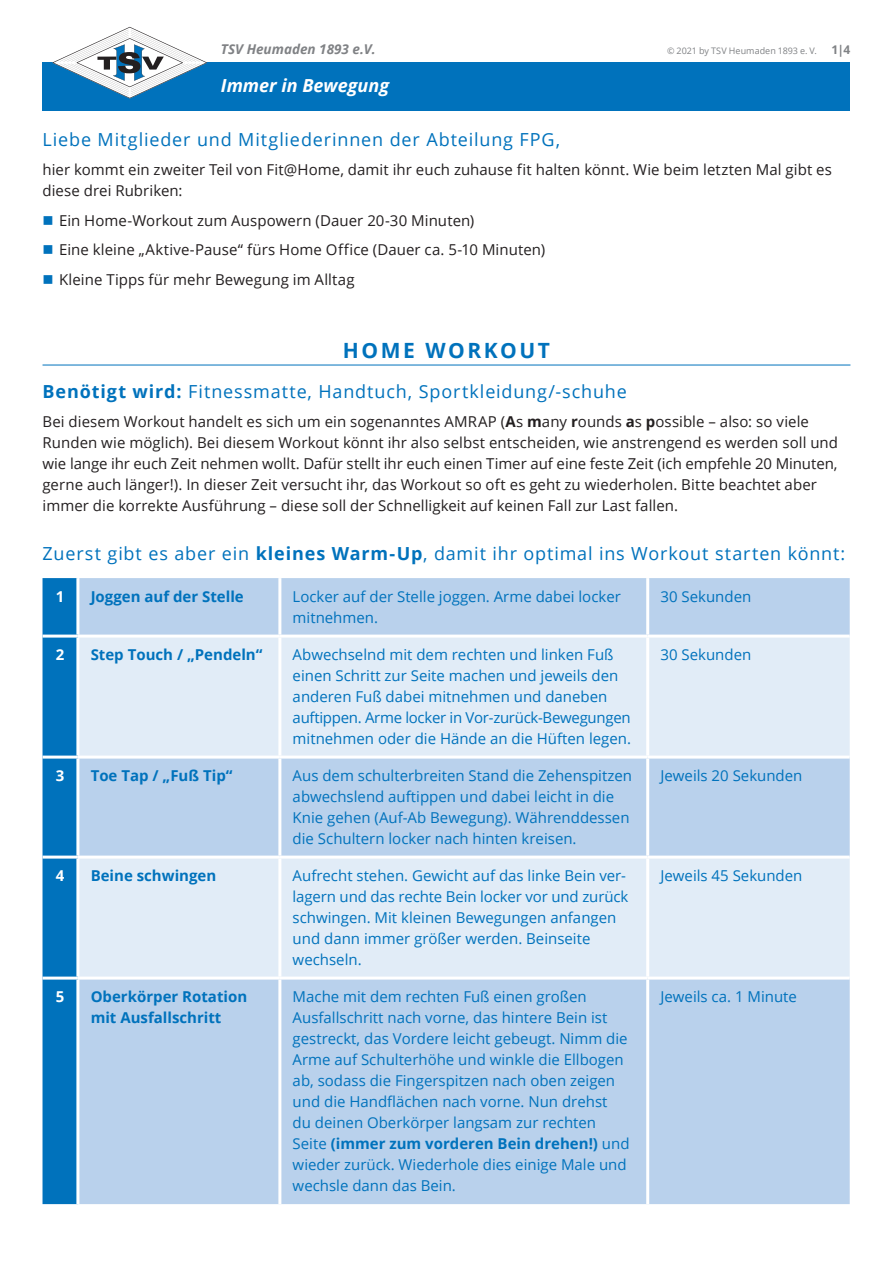
<style>
.page{position:relative;width:893px;height:1263px;background:#fff}
.page>*{position:absolute;margin:0;border:0;box-sizing:border-box;transform-origin:0 0}
.t1{font:700 21px "Open Sans";letter-spacing:.12em;color:#0072bc}
.t2{font:18px "Open Sans";letter-spacing:.045em;color:#0072bc}
.t3{font:italic 700 18px "Open Sans";color:#fff}
.t4{font:15px/21px "Open Sans";color:#0072bc}
.Fliesstext{font:15px/21px "Open Sans";letter-spacing:.005em;color:#231f20}
.t5{font:700 15px/21px "Open Sans";color:#0072bc}
.t6{font:700 15px "Open Sans";color:#fff}
.t7{font:italic 700 13.5px "Open Sans";color:#808285}
.t8{font:9px "Open Sans";letter-spacing:.005em;color:#808285}
.s1{font-weight:700;font-size:12px}
.s2{color:#0072bc}
.s3{font-weight:700}
</style>
<div class="page">
<div style="left:43px;top:62px;width:807px;height:49px;background:#0072bc"></div>
<svg style="left:53px;top:27px;width:154px;height:71px"></svg>
<hr style="left:43px;top:365px;width:807px;height:1px;background:#0072bc">
<div style="left:43px;top:578px;width:33px;height:626px;background:#0072bc"></div>
<div style="left:79px;top:578px;width:771px;height:626px;background:#b9d1ec"></div>
<svg style="left:79px;top:638px;width:771px;height:338px;background:#d5e4f3"></svg>
<hr style="left:278px;top:578px;width:3px;height:57px;background:#fff">
<hr style="left:646px;top:578px;width:3px;height:57px;background:#fff">
<hr style="left:43px;top:635px;width:35px;height:3px;background:#fff">
<hr style="left:78px;top:635px;width:202px;height:3px;background:#fff">
<hr style="left:280px;top:635px;width:368px;height:3px;background:#fff">
<hr style="left:278px;top:638px;width:3px;height:117px;background:#fff">
<hr style="left:648px;top:635px;width:202px;height:3px;background:#fff">
<hr style="left:646px;top:638px;width:3px;height:117px;background:#fff">
<hr style="left:43px;top:755px;width:35px;height:3px;background:#fff">
<hr style="left:78px;top:755px;width:202px;height:3px;background:#fff">
<hr style="left:280px;top:755px;width:368px;height:3px;background:#fff">
<hr style="left:278px;top:758px;width:3px;height:97px;background:#fff">
<hr style="left:648px;top:755px;width:202px;height:3px;background:#fff">
<hr style="left:646px;top:758px;width:3px;height:97px;background:#fff">
<hr style="left:43px;top:855px;width:35px;height:3px;background:#fff">
<hr style="left:78px;top:855px;width:202px;height:3px;background:#fff">
<hr style="left:280px;top:855px;width:368px;height:3px;background:#fff">
<hr style="left:278px;top:858px;width:3px;height:118px;background:#fff">
<hr style="left:648px;top:855px;width:202px;height:3px;background:#fff">
<hr style="left:646px;top:858px;width:3px;height:118px;background:#fff">
<hr style="left:43px;top:976px;width:35px;height:3px;background:#fff">
<hr style="left:78px;top:976px;width:202px;height:3px;background:#fff">
<hr style="left:280px;top:976px;width:368px;height:3px;background:#fff">
<hr style="left:278px;top:979px;width:3px;height:225px;background:#fff">
<hr style="left:648px;top:976px;width:202px;height:3px;background:#fff">
<hr style="left:646px;top:979px;width:3px;height:225px;background:#fff">
<p class="t7" style="left:221px;top:39px;width:156px">TSV Heumaden 1893 e.V.</p>
<p class="t3" style="left:221px;top:73px;width:170px">Immer in Bewegung</p>
<p class="t8" style="left:667px;top:44px;width:185px">© 2021 by TSV Heumaden 1893 e. V. <span class="s1">1|4</span></p>
<p class="t2" style="left:43px;top:127px;width:519px">Liebe Mitglieder und Mitgliederinnen der Abteilung FPG,</p>
<p class="Fliesstext" style="left:43px;top:159px;width:791px">hier kommt ein zweiter Teil von Fit@Home, damit ihr euch zuhause fit halten könnt. Wie beim letzten Mal gibt es diese drei Rubriken:</p>
<p class="Fliesstext" style="left:43px;top:209px;width:433px"><span class="s2">■</span> Ein Home-Workout zum Auspowern (Dauer 20-30 Minuten)</p>
<p class="Fliesstext" style="left:43px;top:239px;width:504px"><span class="s2">■</span> Eine kleine „Aktive-Pause“ fürs Home Office (Dauer ca. 5-10 Minuten)</p>
<p class="Fliesstext" style="left:43px;top:268px;width:314px"><span class="s2">■</span> Kleine Tipps für mehr Bewegung im Alltag</p>
<p class="t1" style="left:343px;top:336px;width:209px">HOME WORKOUT</p>
<p class="t2" style="left:43px;top:379px;width:586px"><span class="s3">Benötigt wird:</span> Fitnessmatte, Handtuch, Sportkleidung/-schuhe</p>
<p class="Fliesstext" style="left:43px;top:411px;width:797px">Bei diesem Workout handelt es sich um ein sogenanntes AMRAP (<span class="s3">A</span>s <span class="s3">m</span>any <span class="s3">r</span>ounds <span class="s3">a</span>s <span class="s3">p</span>ossible – also: so viele Runden wie möglich). Bei diesem Workout könnt ihr also selbst entscheiden, wie anstrengend es werden soll und wie lange ihr euch Zeit nehmen wollt. Dafür stellt ihr euch einen Timer auf eine feste Zeit (ich empfehle 20 Minuten, gerne auch länger!). In dieser Zeit versucht ihr, das Workout so oft es geht zu wiederholen. Bitte beachtet aber immer die korrekte Ausführung – diese soll der Schnelligkeit auf keinen Fall zur Last fallen.</p>
<p class="t2" style="left:43px;top:541px;width:804px">Zuerst gibt es aber ein <span class="s3">kleines Warm-Up</span>, damit ihr optimal ins Workout starten könnt:</p>
<p class="t6" style="left:56px;top:586px;width:10px">1</p>
<p class="t5" style="left:91px;top:586px;width:155px">Joggen auf der Stelle</p>
<p class="t4" style="left:293px;top:586px;width:330px">Locker auf der Stelle joggen. Arme dabei locker mitnehmen.</p>
<p class="t4" style="left:660px;top:586px;width:92px">30 Sekunden</p>
<p class="t6" style="left:56px;top:644px;width:10px">2</p>
<p class="t5" style="left:91px;top:644px;width:173px">Step Touch / „Pendeln“</p>
<p class="t4" style="left:293px;top:644px;width:340px">Abwechselnd mit dem rechten und linken Fuß einen Schritt zur Seite machen und jeweils den anderen Fuß dabei mitnehmen und daneben auftippen. Arme locker in Vor-zurück-Bewegungen mitnehmen oder die Hände an die Hüften legen.</p>
<p class="t4" style="left:660px;top:644px;width:92px">30 Sekunden</p>
<p class="t6" style="left:56px;top:765px;width:10px">3</p>
<p class="t5" style="left:91px;top:765px;width:143px">Toe Tap / „Fuß Tip“</p>
<p class="t4" style="left:293px;top:765px;width:341px">Aus dem schulterbreiten Stand die Zehenspitzen abwechslend auftippen und dabei leicht in die Knie gehen (Auf-Ab Bewegung). Währenddessen die Schultern locker nach hinten kreisen.</p>
<p class="t4" style="left:660px;top:765px;width:143px">Jeweils 20 Sekunden</p>
<p class="t6" style="left:56px;top:865px;width:10px">4</p>
<p class="t5" style="left:91px;top:865px;width:127px">Beine schwingen</p>
<p class="t4" style="left:293px;top:865px;width:337px">Aufrecht stehen. Gewicht auf das linke Bein ver&shy;lagern und das rechte Bein locker vor und zurück schwingen. Mit kleinen Bewegungen anfangen und dann immer größer werden. Beinseite wechseln.</p>
<p class="t4" style="left:660px;top:865px;width:143px">Jeweils 45 Sekunden</p>
<p class="t6" style="left:56px;top:986px;width:10px">5</p>
<p class="t5" style="left:91px;top:986px;width:158px">Oberkörper Rotation mit Ausfallschritt</p>
<p class="t4" style="left:293px;top:986px;width:338px">Mache mit dem rechten Fuß einen großen Ausfallschritt nach vorne, das hintere Bein ist gestreckt, das Vordere leicht gebeugt. Nimm die Arme auf Schulterhöhe und winkle die Ellbogen ab, sodass die Fingerspitzen nach oben zeigen und die Handflächen nach vorne. Nun drehst du deinen Oberkörper langsam zur rechten Seite <span class="s3">(immer zum vorderen Bein drehen!)</span> und wieder zurück. Wiederhole dies einige Male und wechsle dann das Bein.</p>
<p class="t4" style="left:660px;top:986px;width:138px">Jeweils ca. 1 Minute</p>
</div>
